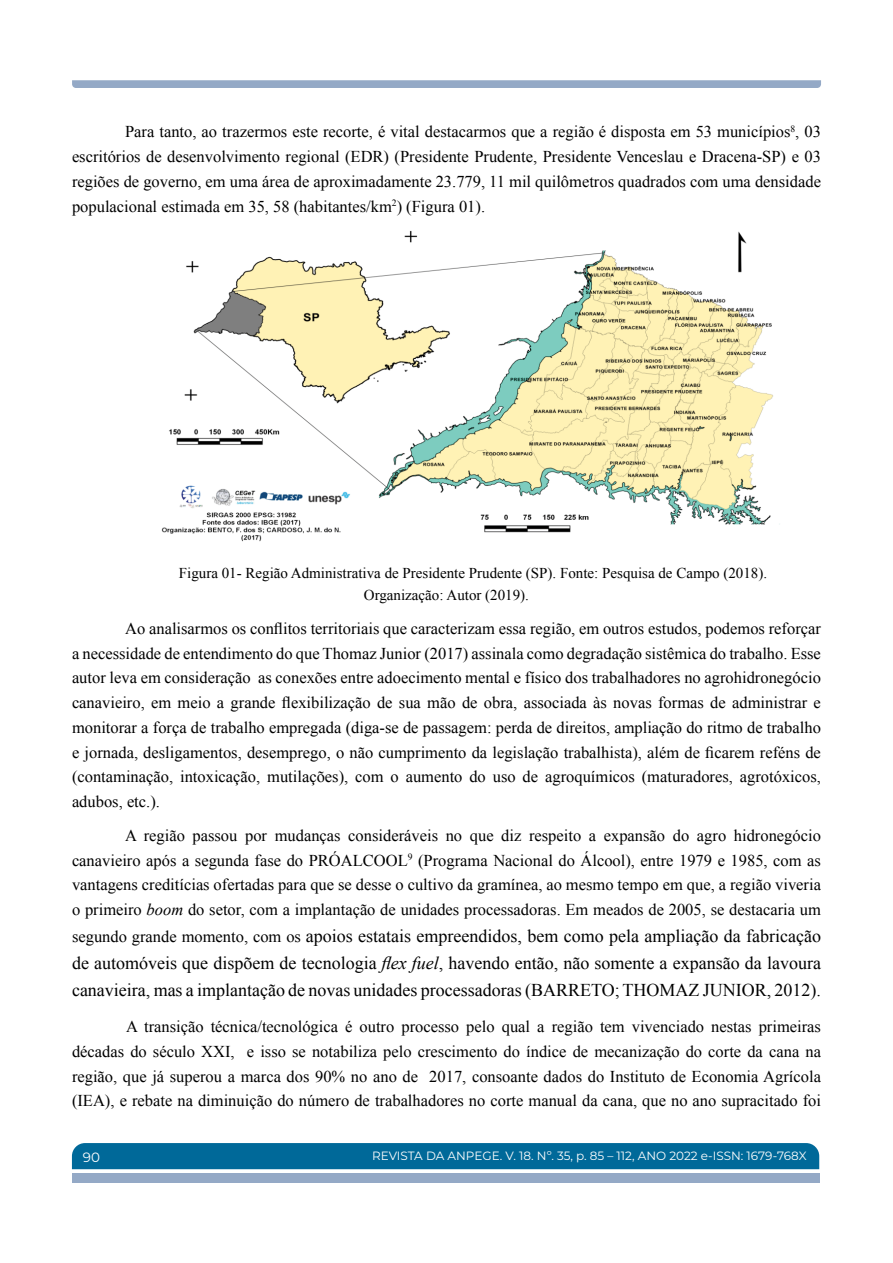
<style>
.page{position:relative;width:893px;height:1263px;background:#fff}
.page>*{position:absolute;margin:0;border:0;box-sizing:border-box;transform-origin:0 0}
.t1{font:18px/27px "Times New Roman";color:#000;text-align:justify}
.t2{font:16.5px/24.8px "Times New Roman";color:#000;text-align:justify}
.t3{font:15px/22.5px "Times New Roman";color:#000}
.t4{font:13.5px "Montserrat";color:#fff}
.t5{font:12px "Montserrat";color:#fff}
.s1{font-style:italic}
.s2{font-size:16.5px}
</style>
<div class="page">
<div style="left:72px;top:1143px;width:747px;height:26px;background:#006999"></div>
<div style="left:72px;top:1174px;width:747px;height:9px;background:#94a9c6"></div>
<svg style="left:72px;top:80px;width:749px;height:8px;background:#97abc7"></svg>
<img style="left:161px;top:230px;width:619px;height:312px">
<p class="t2" style="left:72px;top:119px;width:750px;text-indent:53px">Para tanto, ao trazermos este recorte, é vital destacarmos que a região é disposta em 53 municípios<sup>8</sup>, 03 escritórios de desenvolvimento regional (EDR) (Presidente Prudente, Presidente Venceslau e Dracena-SP) e 03 regiões de governo, em uma área de aproximadamente 23.779, 11 mil quilômetros quadrados com uma densidade populacional estimada em 35, 58 (habitantes/km<sup>2</sup>) (Figura 01).</p>
<p class="t3" style="left:364px;top:561px;width:405px;text-indent:-185px">Figura 01- Região Administrativa de Presidente Prudente (SP). Fonte: Pesquisa de Campo (2018).<br>Organização: Autor (2019).</p>
<p class="t2" style="left:72px;top:616px;width:750px;text-indent:53px">Ao analisarmos os conflitos territoriais que caracterizam essa região, em outros estudos, podemos reforçar a necessidade de entendimento do que Thomaz Junior (2017) assinala como degradação sistêmica do trabalho. Esse autor leva em consideração as conexões entre adoecimento mental e físico dos trabalhadores no agrohidronegócio canavieiro, em meio a grande flexibilização de sua mão de obra, associada às novas formas de administrar e monitorar a força de trabalho empregada (diga-se de passagem: perda de direitos, ampliação do ritmo de trabalho e jornada, desligamentos, desemprego, o não cumprimento da legislação trabalhista), além de ficarem reféns de (contaminação, intoxicação, mutilações), com o aumento do uso de agroquímicos (maturadores, agrotóxicos, adubos, etc.).</p>
<p class="t2" style="left:72px;top:823px;width:750px;text-indent:53px">A região passou por mudanças consideráveis no que diz respeito a expansão do agro hidronegócio canavieiro após a segunda fase do PRÓALCOOL<sup>9</sup> (Programa Nacional do Álcool), entre 1979 e 1985, com as vantagens creditícias ofertadas para que se desse o cultivo da gramínea, ao mesmo tempo em que, a região viveria o primeiro <span class="s1">boom</span> do setor, com a implantação de unidades processadoras. Em meados de 2005, se destacaria um</p>
<p class="t1" style="left:72px;top:922px;width:750px"><span class="s2">segundo grande momento, com os</span> apoios estatais empreendidos, bem como pela ampliação da fabricação de automóveis que dispõem de tecnologia <span class="s1">flex fuel</span>, havendo então, não somente a expansão da lavoura canavieira, mas a implantação de novas unidades processadoras (BARRETO; THOMAZ JUNIOR, 2012).</p>
<p class="t2" style="left:72px;top:1014px;width:750px;text-indent:54px">A transição técnica/tecnológica é outro processo pelo qual a região tem vivenciado nestas primeiras décadas do século XXI, e isso se notabiliza pelo crescimento do índice de mecanização do corte da cana na região, que já superou a marca dos 90% no ano de 2017, consoante dados do Instituto de Economia Agrícola (IEA), e rebate na diminuição do número de trabalhadores no corte manual da cana, que no ano supracitado foi</p>
<p class="t4" style="left:83px;top:1148px;width:19px">90</p>
<p class="t5" style="left:372px;top:1148px;width:436px">REVISTA DA ANPEGE. V. 18. Nº. 35, p. 85 – 112, ANO 2022 e-ISSN: 1679-768X</p>
</div>
